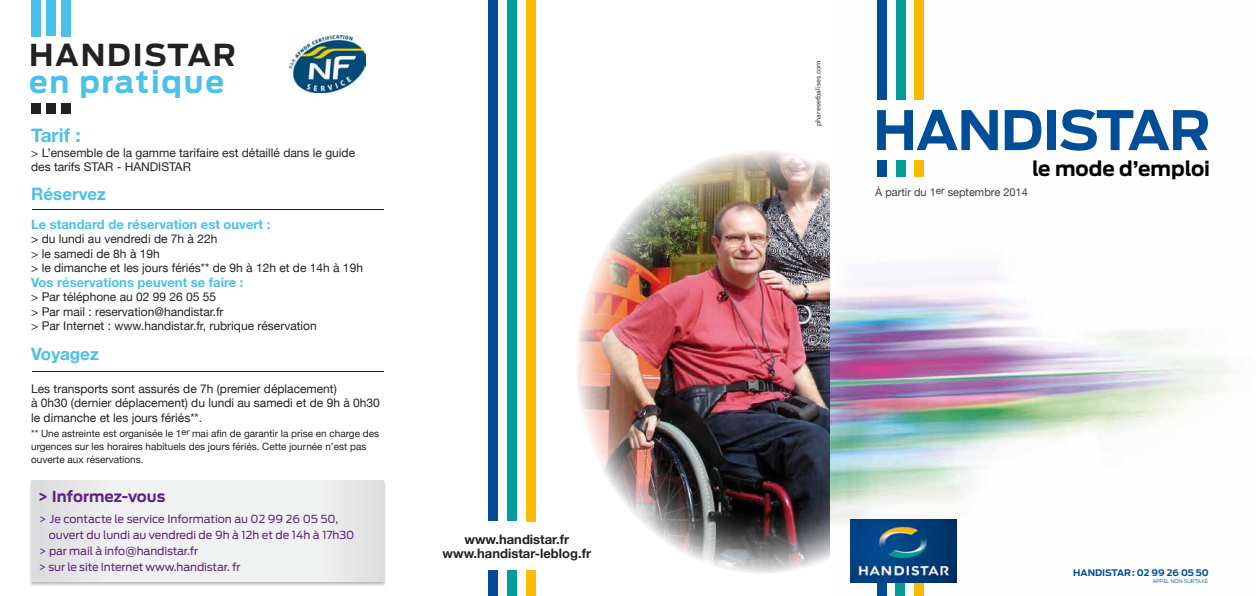
<style>
.page{position:relative;width:1256px;height:596px;background:#fff}
.page>*{position:absolute;margin:0;border:0;box-sizing:border-box;transform-origin:0 0}
.t1{font:700 53.9px "Antenna";letter-spacing:-.02em;color:#004e98}
.t2{font:700 30px "Antenna";letter-spacing:.06em;color:#4ac0eb}
.t3{font:700 30px "Antenna";letter-spacing:.06em;color:#222223}
.t4{font:700 20px "Antenna";color:#000}
.t5{font:700 19px "Helvetica Neue";color:#4ac0eb}
.t6{font:700 17px "Helvetica Neue";color:#4ac0eb}
.t7{font:700 15px "Antenna";color:#602482}
.t8{font:700 13px "Helvetica Neue";color:#4ac0eb}
.t9{font:700 13px/14.5px "Helvetica Neue";color:#222223;text-align:center}
.t10{font:12px/14.5px "Helvetica Neue";color:#222223}
.t11{font:11px "Antenna";letter-spacing:-.01em;color:#602482}
.t12{font:11px "Helvetica Neue";color:#3e3d40}
.t13{font:10px/13px "Helvetica Neue";color:#222223}
.t14{font:700 9px "Antenna";color:#004e98}
.t15{font:7px "Avenir Next LT Pro";color:#000}
.t16{font:300 5px "Antenna";color:#004e98}
</style>
<div class="page">
<img style="left:576px;top:150px;width:255px;height:423px">
<div style="left:29px;top:480px;width:358px;height:106px;background:#000;opacity:.27"></div>
<svg style="left:32px;top:480px;width:351px;height:101px"></svg>
<div style="left:46px;top:0;width:10px;height:36px;background:#4ac0eb"></div>
<div style="left:61px;top:0;width:9px;height:36px;background:#4ac0eb"></div>
<div style="left:31px;top:0;width:10px;height:36px;background:#4ac0eb"></div>
<div style="left:46px;top:103px;width:10px;height:10px;background:#222223"></div>
<div style="left:61px;top:103px;width:9px;height:10px;background:#222223"></div>
<div style="left:31px;top:103px;width:10px;height:10px;background:#222223"></div>
<hr style="left:32px;top:209px;width:351px;height:1px;background:#222223">
<hr style="left:32px;top:371px;width:351px;height:1px;background:#222223">
<div style="left:507px;top:0;width:10px;height:520px;background:#049d9c"></div>
<div style="left:526px;top:0;width:10px;height:521px;background:#faba08"></div>
<div style="left:488px;top:0;width:10px;height:520px;background:#064a97"></div>
<div style="left:507px;top:570px;width:10px;height:25px;background:#049d9c"></div>
<div style="left:526px;top:570px;width:10px;height:25px;background:#faba08"></div>
<div style="left:488px;top:570px;width:10px;height:25px;background:#064a97"></div>
<img style="left:831px;top:1px;width:408px;height:594px">
<div style="left:876px;top:582px;width:10px;height:13px;background:#004e98"></div>
<div style="left:895px;top:582px;width:10px;height:13px;background:#009c99"></div>
<div style="left:914px;top:582px;width:10px;height:13px;background:#fabb00"></div>
<img style="left:850px;top:519px;width:106px;height:63px">
<div style="left:876px;top:1px;width:10px;height:99px;background:#004e98"></div>
<div style="left:895px;top:1px;width:10px;height:99px;background:#009c99"></div>
<div style="left:914px;top:1px;width:10px;height:99px;background:#fabb00"></div>
<div style="left:876px;top:160px;width:10px;height:16px;background:#004e98"></div>
<div style="left:895px;top:160px;width:10px;height:16px;background:#009c99"></div>
<div style="left:914px;top:160px;width:10px;height:16px;background:#fabb00"></div>
<img style="left:289px;top:35px;width:77px;height:57px">
<h2 class="t3" style="left:29px;top:37px;width:209px">HANDISTAR</h2>
<h2 class="t2" style="left:29px;top:64px;width:196px">en pratique</h2>
<h3 class="t5" style="left:31px;top:123px;width:51px">Tarif :</h3>
<p class="t10" style="left:31px;top:145px;width:325px">&gt; L’ensemble de la gamme tarifaire est détaillé dans le guide des tarifs STAR - HANDISTAR</p>
<h3 class="t6" style="left:31px;top:183px;width:76px">Réservez</h3>
<p class="t8" style="left:31px;top:216px;width:241px">Le standard de réservation est ouvert :</p>
<p class="t10" style="left:31px;top:231px;width:333px">&gt; du lundi au vendredi de 7h à 22h<br>&gt; le samedi de 8h à 19h<br>&gt; le dimanche et les jours fériés** de 9h à 12h et de 14h à 19h</p>
<p class="t8" style="left:31px;top:274px;width:214px">Vos réservations peuvent se faire :</p>
<p class="t10" style="left:31px;top:289px;width:287px">&gt; Par téléphone au 02 99 26 05 55<br>&gt; Par mail : reservation@handistar.fr<br>&gt; Par Internet : www.handistar.fr, rubrique réservation</p>
<h3 class="t6" style="left:31px;top:343px;width:69px">Voyagez</h3>
<p class="t10" style="left:31px;top:381px;width:350px">Les transports sont assurés de 7h (premier déplacement)<br>à 0h30 (dernier déplacement) du lundi au samedi et de 9h à 0h30 le dimanche et les jours fériés**.</p>
<p class="t13" style="left:31px;top:426px;width:349px">** Une astreinte est organisée le 1<sup>er</sup> mai afin de garantir la prise en charge des urgences sur les horaires habituels des jours fériés. Cette journée n’est pas ouverte aux réservations.</p>
<p class="t7" style="left:38px;top:487px;width:129px">&gt; Informez-vous</p>
<p class="t11" style="left:39px;top:512px;width:301px">&gt; Je contacte le service Information au 02 99 26 05 50,</p>
<p class="t11" style="left:49px;top:528px;width:307px">ouvert du lundi au vendredi de 9h à 12h et de 14h à 17h30</p>
<p class="t11" style="left:39px;top:544px;width:161px">&gt; par mail à info@handistar.fr</p>
<p class="t11" style="left:38px;top:560px;width:203px">&gt; sur le site Internet www.handistar. fr</p>
<p class="t9" style="left:443px;top:531px;width:150px">www.handistar.fr www.handistar-leblog.fr</p>
<p class="t15" style="left:814px;top:126px;width:67px;rotate:-90deg">pharesetbalises.com</p>
<h1 class="t1" style="left:873px;top:98px;width:339px">HANDISTAR</h1>
<h3 class="t4" style="left:1032px;top:157px;width:180px">le mode d’emploi</h3>
<p class="t12" style="left:875px;top:185px;width:154px">À partir du 1<sup>er</sup> septembre 2014</p>
<p class="t14" style="left:1073px;top:567px;width:137px">HANDISTAR: 02 99 26 05 50</p>
<p class="t16" style="left:1153px;top:577px;width:57px">APPEL NON SURTAXÉ</p>
</div>
